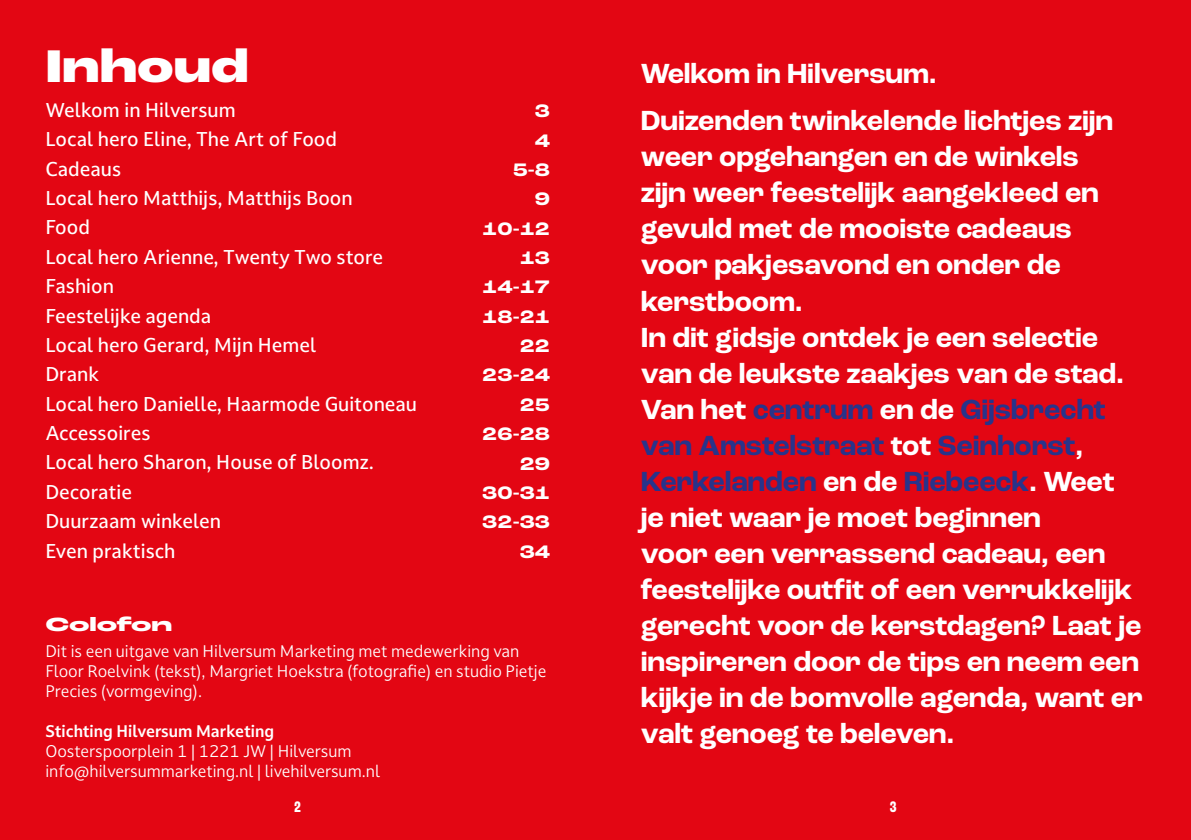
<style>
.page{position:relative;width:1191px;height:840px;background:#fff}
.page>*{position:absolute;margin:0;border:0;box-sizing:border-box;transform-origin:0 0}
.t1{font:800 expanded 48px "Roc Grotesk";color:#fff}
.t2{font:700 29px/36px "Roc Grotesk";letter-spacing:-.005em;color:#fff}
.t3{font:800 20px "Roc Grotesk Extra Wide";letter-spacing:-.005em;color:#fff}
.t4{font:500 19px/29.4px "Darkmode Darkmode On";color:#fff}
.t5{font:700 expanded 19px/29.4px "Roc Grotesk";color:#fff;text-align:right}
.t6{font:16px/20px "Darkmode Darkmode On";letter-spacing:-.005em;color:#fff}
.t7{font:700 16px "Darkmode Darkmode On";letter-spacing:-.005em;color:#fff}
.t8{font:700 condensed 16px "Roc Grotesk";color:#fff}
.s1{color:#28348b}
</style>
<div class="page">
<div style="left:0;top:0;width:1191px;height:839px;background:#e30613"></div>
<h1 class="t1" style="left:45px;top:36px;width:205px">Inhoud</h1>
<p class="t4" style="left:45px;top:95px;width:373px">Welkom in Hilversum<br>Local hero Eline, The Art of Food<br>Cadeaus<br>Local hero Matthijs, Matthijs Boon<br>Food<br>Local hero Arienne, Twenty Two store<br>Fashion<br>Feestelijke agenda<br>Local hero Gerard, Mijn Hemel<br>Drank<br>Local hero Danielle, Haarmode Guitoneau<br>Accessoires<br>Local hero Sharon, House of Bloomz.<br>Decoratie<br>Duurzaam winkelen<br>Even praktisch</p>
<p class="t5" style="left:482px;top:97px;width:69px">3<br>4<br>5-8<br>9<br>10-12<br>13<br>14-17<br>18-21<br>22<br>23-24<br>25<br>26-28<br>29<br>30-31<br>32-33<br>34</p>
<p class="t2" style="left:641px;top:50px;width:474px;line-height:47.4px">Welkom in Hilversum.<br>Duizenden twinkelende lichtjes zijn</p>
<p class="t2" style="left:641px;top:139px;width:503px">weer opgehangen en de winkels<br>zijn weer feestelijk aangekleed en gevuld met de mooiste cadeaus voor pakjesavond en onder de kerstboom.<br>In dit gidsje ontdek je een selectie van de leukste zaakjes van de stad.<br>Van het <span class="s1">centrum</span> en de <span class="s1">Gijsbrecht van Amstelstraat</span> tot <span class="s1">Seinhorst</span>,<br><span class="s1">Kerkelanden</span> en de <span class="s1">Riebeeck</span>. Weet je niet waar je moet beginnen<br>voor een verrassend cadeau, een feestelijke outfit of een verrukkelijk gerecht voor de kerstdagen? Laat je inspireren door de tips en neem een kijkje in de bomvolle agenda, want er valt genoeg te beleven.</p>
<p class="t3" style="left:45px;top:611px;width:128px">Colofon</p>
<p class="t6" style="left:45px;top:640px;width:503px">Dit is een uitgave van Hilversum Marketing met medewerking van<br>Floor Roelvink (tekst), Margriet Hoekstra (fotografie) en studio Pietje<br>Precies (vormgeving).</p>
<p class="t7" style="left:45px;top:719px;width:230px">Stichting Hilversum Marketing</p>
<p class="t6" style="left:45px;top:740px;width:336px">Oosterspoorplein 1 | 1221 JW | Hilversum info@hilversummarketing.nl | livehilversum.nl</p>
<p class="t8" style="left:294px;top:796px;width:8px">2</p>
<p class="t8" style="left:889px;top:796px;width:8px">3</p>
</div>
